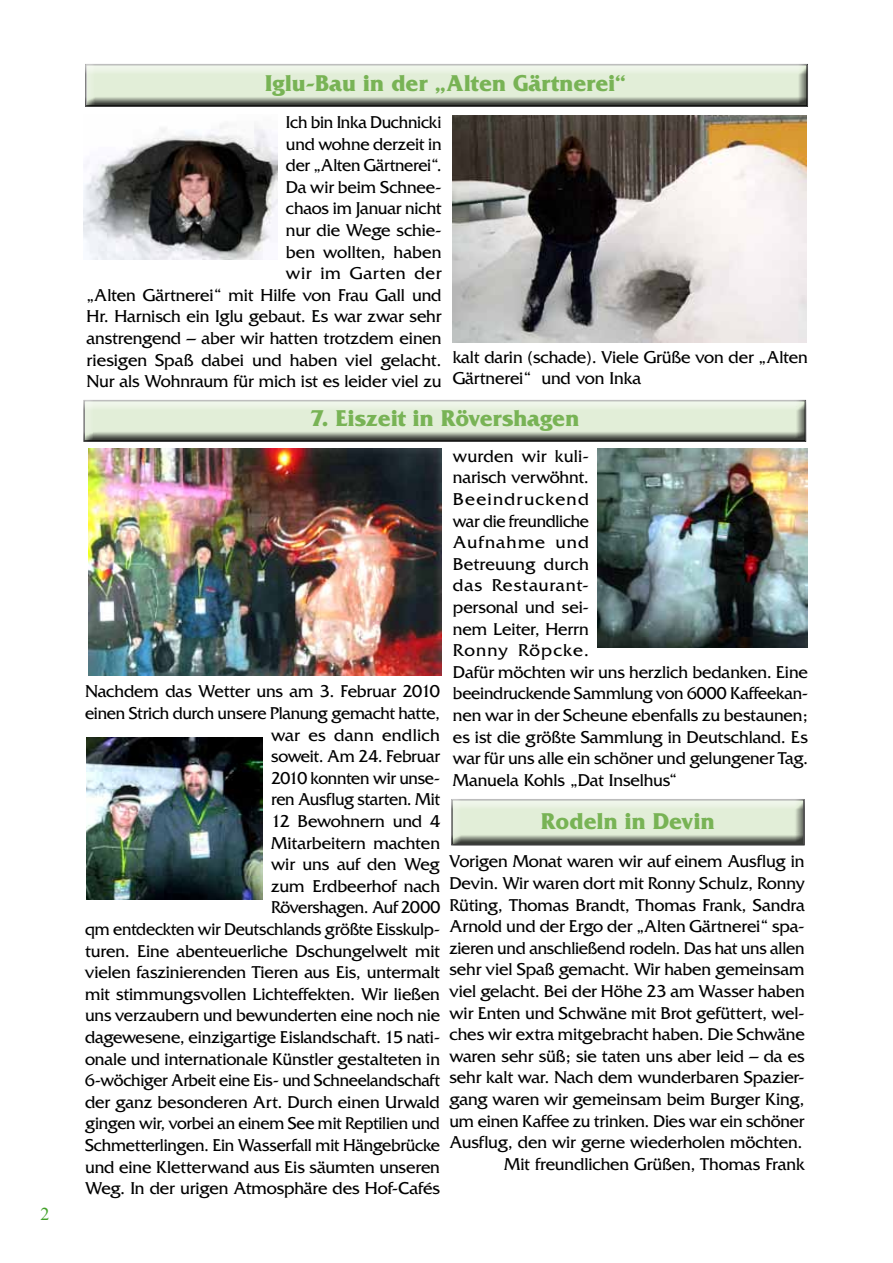
<style>
.page{position:relative;width:893px;height:1263px;background:#fff}
.page>*{position:absolute;margin:0;border:0;box-sizing:border-box;transform-origin:0 0}
.t1{font:700 24px "Friz Quadrata";letter-spacing:.005em;color:#78b355}
.t2{font:18px/21.6px "Friz Quadrata";letter-spacing:-.01em;color:#000;text-align:right}
.t3{font:18px "Times New Roman";color:#44a12b}
</style>
<div class="page">
<div style="left:83px;top:63px;width:726px;height:40px;background:#f8f8f8"></div>
<div style="left:83px;top:64px;width:726px;height:44px;background:#000;opacity:.75"></div>
<div style="left:81px;top:399px;width:726px;height:40px;background:#f7f7f7"></div>
<div style="left:81px;top:400px;width:726px;height:44px;background:#000;opacity:.75"></div>
<div style="left:449px;top:799px;width:357px;height:47px;background:#000;opacity:.75"></div>
<img style="left:453px;top:116px;width:353px;height:227px">
<img style="left:83px;top:125px;width:194px;height:134px">
<img style="left:88px;top:448px;width:354px;height:227px">
<img style="left:87px;top:738px;width:176px;height:162px">
<img style="left:597px;top:448px;width:211px;height:200px">
<p class="t3" style="left:40px;top:1202px;width:10px">23</p>
<h1 class="t1" style="left:265px;top:70px;width:363px">Iglu-Bau in der „Alten Gärtnerei“</h1>
<p class="t2" style="left:87px;top:111px;width:357px">Ich bin Inka Duchnicki<br>und wohne derzeit in<br>der „Alten Gärtnerei“.<br>Da wir beim Schnee-<br>chaos im Januar nicht<br>nur die Wege schie-<br>ben wollten, haben<br>wir im Garten der<br>„Alten Gärtnerei“ mit Hilfe von Frau Gall und<br>Hr. Harnisch ein Iglu gebaut. Es war zwar sehr anstrengend – aber wir hatten trotzdem einen riesigen Spaß dabei und haben viel gelacht.<br>Nur als Wohnraum für mich ist es leider viel zu</p>
<p class="t2" style="left:453px;top:346px;width:357px;text-align:left">kalt darin (schade). Viele Grüße von der „Alten<br>Gärtnerei“ und von Inka</p>
<h1 class="t1" style="left:310px;top:405px;width:270px">7. Eiszeit in Rövershagen</h1>
<p class="t2" style="left:85px;top:681px;width:357px">Nachdem das Wetter uns am 3. Februar 2010 einen Strich durch unsere Planung gemacht hatte, war es dann endlich<br>soweit. Am 24. Februar<br>2010 konnten wir unse-<br>ren Ausflug starten. Mit<br>12 Bewohnern und 4<br>Mitarbeitern machten<br>wir uns auf den Weg<br>zum Erdbeerhof nach<br>Rövershagen. Auf 2000<br>qm entdeckten wir Deutschlands größte Eisskulp&shy;turen. Eine abenteuerliche Dschungelwelt mit vielen faszinierenden Tieren aus Eis, untermalt mit stimmungsvollen Lichteffekten. Wir ließen uns verzaubern und bewunderten eine noch nie dagewesene, einzigartige Eislandschaft. 15 nati&shy;onale und internationale Künstler gestalteten in 6-wöchiger Arbeit eine Eis- und Schneelandschaft der ganz besonderen Art. Durch einen Urwald gingen wir, vorbei an einem See mit Reptilien und Schmetterlingen. Ein Wasserfall mit Hängebrücke und eine Kletterwand aus Eis säumten unseren Weg. In der urigen Atmosphäre des Hof-Cafés</p>
<p class="t2" style="left:453px;top:445px;width:357px;text-align:left">wurden wir kuli-<br>narisch verwöhnt.<br>Beeindruckend<br>war die freundliche<br>Aufnahme und<br>Betreuung durch<br>das Restaurant-<br>personal und sei-<br>nem Leiter, Herrn<br>Ronny Röpcke.<br>Dafür möchten wir uns herzlich bedanken. Eine beeindruckende Sammlung von 6000 Kaffeekan&shy;nen war in der Scheune ebenfalls zu bestaunen; es ist die größte Sammlung in Deutschland. Es war für uns alle ein schöner und gelungener Tag.<br>Manuela Kohls „Dat Inselhus“</p>
<h1 class="t1" style="left:541px;top:808px;width:175px">Rodeln in Devin</h1>
<p class="t2" style="left:449px;top:851px;width:357px">Vorigen Monat waren wir auf einem Ausflug in Devin. Wir waren dort mit Ronny Schulz, Ronny Rüting, Thomas Brandt, Thomas Frank, Sandra Arnold und der Ergo der „Alten Gärtnerei“ spa&shy;zieren und anschließend rodeln. Das hat uns allen sehr viel Spaß gemacht. Wir haben gemeinsam viel gelacht. Bei der Höhe 23 am Wasser haben wir Enten und Schwäne mit Brot gefüttert, wel&shy;ches wir extra mitgebracht haben. Die Schwäne waren sehr süß; sie taten uns aber leid – da es sehr kalt war. Nach dem wunderbaren Spazier&shy;gang waren wir gemeinsam beim Burger King, um einen Kaffee zu trinken. Dies war ein schöner Ausflug, den wir gerne wiederholen möchten.<br>Mit freundlichen Grüßen, Thomas Frank</p>
</div>
